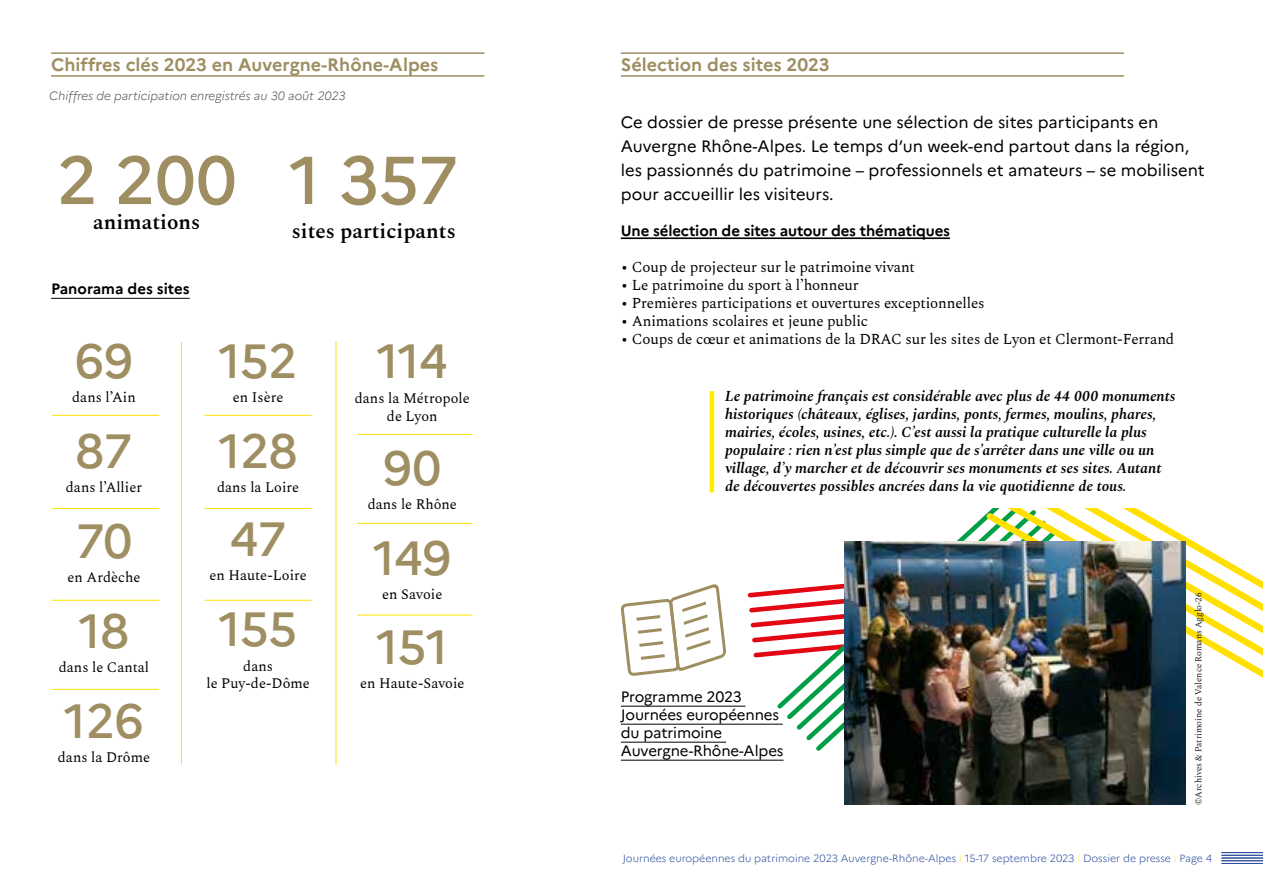
<style>
.page{position:relative;width:1263px;height:893px;background:#fff}
.page>*{position:absolute;margin:0;border:0;box-sizing:border-box;transform-origin:0 0}
.t1{font:500 67.5px "Marianne";letter-spacing:-.005em;color:#9e8e62}
.t2{font:500 48px "Marianne";letter-spacing:-.01em;color:#9e8e62}
.t3{font:600 21px "Spectral";color:#000}
.t4{font:700 18px "Marianne";color:#9e8e62}
.t5{font:16.5px/24px "Marianne";color:#000}
.t6{font:italic 600 15px/18px "Spectral";color:#000}
.t7{font:15px "Spectral";letter-spacing:-.01em;color:#000}
.t8{font:15px/18px "Marianne";letter-spacing:-.01em;color:#000}
.t9{font:700 15px "Marianne";letter-spacing:-.01em;color:#000}
.t10{font:14.4px/17.2px "Spectral";color:#000;text-align:center}
.t11{font:italic 300 12px "Marianne";color:#575756}
.t12{font:300 10.5px "Marianne";color:#2f52a0}
.t13{font:300 9px "Spectral";color:#000}
.s1{font-weight:100;color:#ffe000}
</style>
<div class="page">
<hr style="left:1222px;top:852px;width:41px;height:1px;background:#2f52a0">
<hr style="left:1222px;top:855px;width:41px;height:1px;background:#2f52a0">
<hr style="left:1222px;top:858px;width:41px;height:1px;background:#2f52a0">
<hr style="left:1222px;top:860px;width:41px;height:1px;background:#2f52a0">
<hr style="left:1222px;top:863px;width:41px;height:1px;background:#2f52a0">
<svg style="left:747px;top:590px;width:26px;height:68px"></svg>
<svg style="left:773px;top:519px;width:208px;height:232px"></svg>
<svg style="left:981px;top:508px;width:282px;height:177px"></svg>
<hr style="left:621px;top:237px;width:329px;height:2px;background:#000">
<hr style="left:181px;top:342px;width:1px;height:423px;background:#ffe000">
<hr style="left:336px;top:342px;width:1px;height:423px;background:#ffe000">
<hr style="left:51px;top:298px;width:139px;height:1px;background:#000">
<hr style="left:52px;top:415px;width:107px;height:1px;background:#ffe000">
<hr style="left:205px;top:415px;width:107px;height:1px;background:#ffe000">
<hr style="left:357px;top:434px;width:115px;height:1px;background:#ffe000">
<hr style="left:52px;top:508px;width:107px;height:1px;background:#ffe000">
<hr style="left:205px;top:508px;width:107px;height:1px;background:#ffe000">
<hr style="left:357px;top:523px;width:115px;height:1px;background:#ffe000">
<hr style="left:52px;top:600px;width:107px;height:1px;background:#ffe000">
<hr style="left:205px;top:600px;width:107px;height:1px;background:#ffe000">
<hr style="left:357px;top:615px;width:115px;height:1px;background:#ffe000">
<hr style="left:52px;top:689px;width:107px;height:1px;background:#ffe000">
<hr style="left:710px;top:391px;width:4px;height:101px;background:#ffed00">
<hr style="left:621px;top:706px;width:124px;height:1px;background:#000">
<hr style="left:621px;top:724px;width:162px;height:1px;background:#000">
<hr style="left:621px;top:742px;width:105px;height:1px;background:#000">
<hr style="left:621px;top:760px;width:162px;height:1px;background:#000">
<svg style="left:622px;top:584px;width:104px;height:92px"></svg>
<hr style="left:51px;top:52px;width:433px;height:2px;background:#9e8e62">
<hr style="left:51px;top:75px;width:433px;height:2px;background:#9e8e62">
<hr style="left:621px;top:52px;width:503px;height:2px;background:#9e8e62">
<hr style="left:621px;top:75px;width:503px;height:2px;background:#9e8e62">
<img style="left:844px;top:542px;width:341px;height:263px">
<p class="t4" style="left:51px;top:54px;width:389px">Chiffres clés 2023 en Auvergne-Rhône-Alpes</p>
<p class="t4" style="left:621px;top:54px;width:210px">Sélection des sites 2023</p>
<p class="t11" style="left:49px;top:86px;width:298px">Chiffres de participation enregistrés au 30 août 2023</p>
<h1 class="t1" style="left:57px;top:139px;width:181px">2 200</h1>
<h3 class="t3" style="left:93px;top:207px;width:108px">animations</h3>
<p class="t9" style="left:51px;top:279px;width:140px">Panorama des sites</p>
<h1 class="t1" style="left:289px;top:139px;width:170px">1 357</h1>
<h3 class="t3" style="left:292px;top:216px;width:165px">sites participants</h3>
<h2 class="t2" style="left:75px;top:331px;width:59px">69</h2>
<p class="t10" style="left:72px;top:387px;width:65px">dans l’Ain</p>
<h2 class="t2" style="left:76px;top:421px;width:58px">87</h2>
<p class="t10" style="left:66px;top:477px;width:78px">dans l’Allier</p>
<h2 class="t2" style="left:76px;top:512px;width:58px">70</h2>
<p class="t10" style="left:68px;top:568px;width:74px">en Ardèche</p>
<h2 class="t2" style="left:79px;top:602px;width:52px">18</h2>
<p class="t10" style="left:59px;top:658px;width:92px">dans le Cantal</p>
<h2 class="t2" style="left:64px;top:692px;width:81px">126</h2>
<p class="t10" style="left:58px;top:748px;width:94px">dans la Drôme</p>
<h2 class="t2" style="left:219px;top:331px;width:80px">152</h2>
<p class="t10" style="left:233px;top:387px;width:52px">en Isère</p>
<h2 class="t2" style="left:219px;top:421px;width:80px">128</h2>
<p class="t10" style="left:217px;top:477px;width:84px">dans la Loire</p>
<h2 class="t2" style="left:230px;top:510px;width:58px">47</h2>
<p class="t10" style="left:209px;top:566px;width:99px">en Haute-Loire</p>
<h2 class="t2" style="left:219px;top:600px;width:80px">155</h2>
<p class="t10" style="left:206px;top:656px;width:105px">dans<br>le Puy-de-Dôme</p>
<h2 class="t2" style="left:377px;top:331px;width:72px">114</h2>
<p class="t10" style="left:355px;top:389px;width:116px">dans la Métropole de Lyon</p>
<h2 class="t2" style="left:383px;top:439px;width:59px">90</h2>
<p class="t10" style="left:368px;top:495px;width:91px">dans le Rhône</p>
<h2 class="t2" style="left:373px;top:529px;width:80px">149</h2>
<p class="t10" style="left:382px;top:585px;width:62px">en Savoie</p>
<h2 class="t2" style="left:376px;top:617px;width:73px">151</h2>
<p class="t10" style="left:360px;top:673px;width:106px">en Haute-Savoie</p>
<p class="t5" style="left:621px;top:110px;width:585px">Ce dossier de presse présente une sélection de sites participants en Auvergne Rhône-Alpes. Le temps d’un week-end partout dans la région, les passionnés du patrimoine – professionnels et amateurs – se mobilisent pour accueillir les visiteurs.</p>
<p class="t9" style="left:621px;top:222px;width:331px">Une sélection de sites autour des thématiques</p>
<p class="t7" style="left:621px;top:256px;width:296px">• Coup de projecteur sur le patrimoine vivant</p>
<p class="t7" style="left:621px;top:274px;width:239px">• Le patrimoine du sport à l’honneur</p>
<p class="t7" style="left:621px;top:292px;width:365px">• Premières participations et ouvertures exceptionnelles</p>
<p class="t7" style="left:621px;top:310px;width:249px">• Animations scolaires et jeune public</p>
<p class="t7" style="left:621px;top:328px;width:555px">• Coups de cœur et animations de la DRAC sur les sites de Lyon et Clermont-Ferrand</p>
<p class="t6" style="left:725px;top:386px;width:452px">Le patrimoine français est considérable avec plus de 44 000 monuments historiques (châteaux, églises, jardins, ponts, fermes, moulins, phares, mairies, écoles, usines, etc.). C’est aussi la pratique culturelle la plus populaire : rien n’est plus simple que de s’arrêter dans une ville ou un village, d’y marcher et de découvrir ses monuments et ses sites. Autant de découvertes possibles ancrées dans la vie quotidienne de tous.</p>
<p class="t8" style="left:621px;top:687px;width:164px">Programme 2023<br>Journées européennes du patrimoine<br>Auvergne-Rhône-Alpes</p>
<p class="t13" style="left:1192px;top:805px;width:214px;rotate:-90deg">©Archives &amp; Patrimoine de Valence Romans Agglo-26</p>
<p class="t12" style="left:623px;top:850px;width:591px">Journées européennes du patrimoine 2023 Auvergne-Rhône-Alpes <span class="s1">I</span> 15-17 septembre 2023 <span class="s1">I</span> Dossier de presse <span class="s1">I</span> Page 4</p>
</div>
